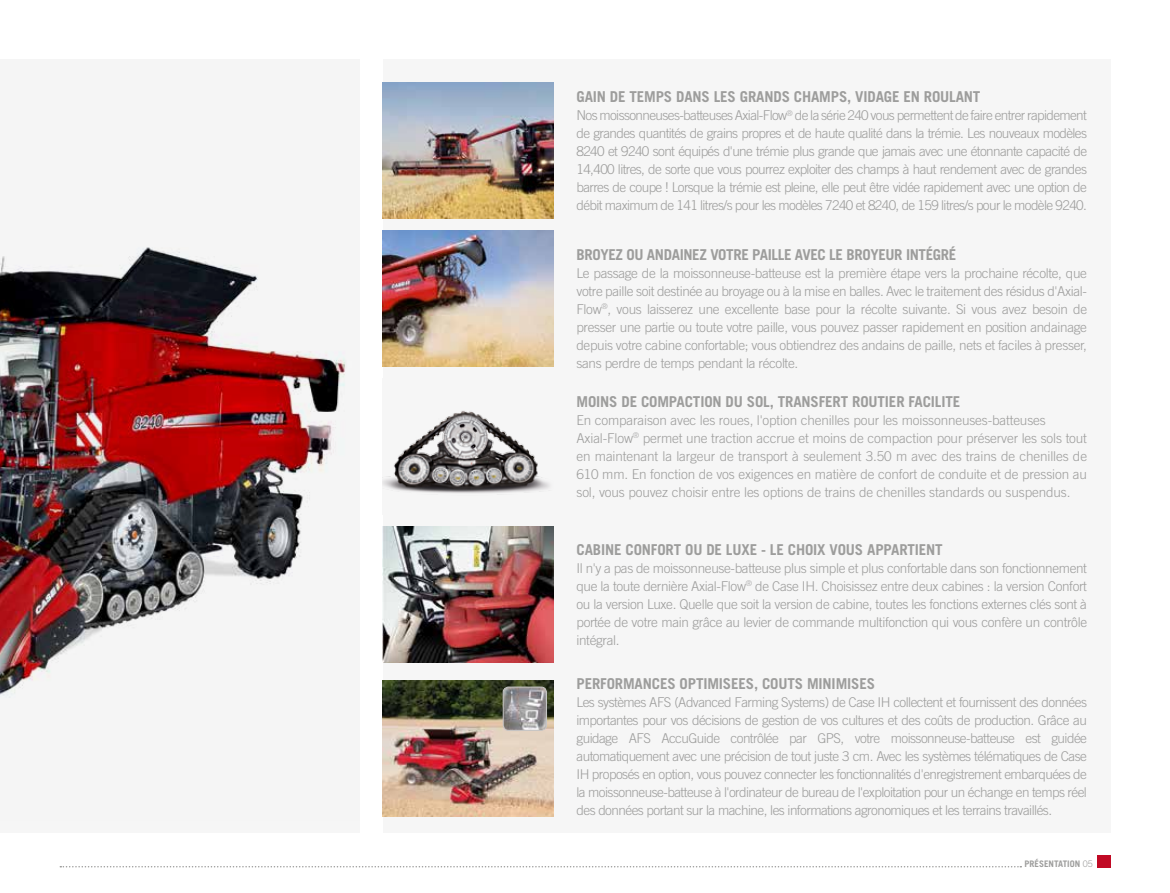
<style>
.page{position:relative;width:1170px;height:893px;background:#fff}
.page>*{position:absolute;margin:0;border:0;box-sizing:border-box;transform-origin:0 0}
.t1{font:700 15px "Trade Gothic LT Std";letter-spacing:-.01em;color:#9d9d9c}
.t2{font:300 13.5px/18px "Trade Gothic LT Std";letter-spacing:-.01em;color:#9d9d9c;text-align:justify}
.t3{font:700 9px "Trade Gothic LT Std";color:#9d9d9c}
.s1{font-weight:300}
</style>
<div class="page">
<div style="left:383px;top:60px;width:727px;height:773px;background:#f6f6f6"></div>
<img style="left:0;top:246px;width:347px;height:453px">
<div style="left:1096px;top:855px;width:14px;height:12px;background:#c10a25"></div>
<svg style="left:60px;top:866px;width:961px;height:1px"></svg>
<img style="left:383px;top:83px;width:170px;height:136px">
<img style="left:383px;top:526px;width:170px;height:136px">
<img style="left:383px;top:231px;width:170px;height:136px">
<img style="left:383px;top:410px;width:167px;height:83px">
<img style="left:383px;top:680px;width:170px;height:136px">
<img style="left:503px;top:687px;width:43px;height:43px">
<div style="left:503px;top:687px;width:44px;height:44px;border:1px solid #c6c6c6;border-radius:5px"></div>
<p class="t1" style="left:576px;top:88px;width:405px">GAIN DE TEMPS DANS LES GRANDS CHAMPS, VIDAGE EN ROULANT</p>
<p class="t2" style="left:576px;top:106px;width:512px">Nos moissonneuses-batteuses Axial-Flow<sup>®</sup> de la série 240 vous permettent de faire entrer rapidement de grandes quantités de grains propres et de haute qualité dans la trémie. Les nouveaux modèles 8240 et 9240 sont équipés d'une trémie plus grande que jamais avec une étonnante capacité de 14,400 litres, de sorte que vous pourrez exploiter des champs à haut rendement avec de grandes barres de coupe ! Lorsque la trémie est pleine, elle peut être vidée rapidement avec une option de débit maximum de 141 litres/s pour les modèles 7240 et 8240, de 159 litres/s pour le modèle 9240.</p>
<p class="t1" style="left:576px;top:245px;width:381px">BROYEZ OU ANDAINEZ VOTRE PAILLE AVEC LE BROYEUR INTÉGRÉ</p>
<p class="t2" style="left:576px;top:264px;width:512px">Le passage de la moissonneuse-batteuse est la première étape vers la prochaine récolte, que votre paille soit destinée au broyage ou à la mise en balles. Avec le traitement des résidus d'Axial-Flow<sup>®</sup>, vous laisserez une excellente base pour la récolte suivante. Si vous avez besoin de presser une partie ou toute votre paille, vous pouvez passer rapidement en position andainage depuis votre cabine confortable; vous obtiendrez des andains de paille, nets et faciles à presser, sans perdre de temps pendant la récolte.</p>
<p class="t1" style="left:576px;top:392px;width:385px">MOINS DE COMPACTION DU SOL, TRANSFERT ROUTIER FACILITE</p>
<p class="t2" style="left:576px;top:411px;width:512px;text-align:left">En comparaison avec les roues, l'option chenilles pour les moissonneuses-batteuses Axial-Flow<sup>®</sup> permet une traction accrue et moins de compaction pour préserver les sols tout en maintenant la largeur de transport à seulement 3.50 m avec des trains de chenilles de 610 mm. En fonction de vos exigences en matière de confort de conduite et de pression au sol, vous pouvez choisir entre les options de trains de chenilles standards ou suspendus.</p>
<p class="t1" style="left:576px;top:540px;width:368px">CABINE CONFORT OU DE LUXE - LE CHOIX VOUS APPARTIENT</p>
<p class="t2" style="left:576px;top:559px;width:512px">Il n'y a pas de moissonneuse-batteuse plus simple et plus confortable dans son fonctionnement que la toute dernière Axial-Flow<sup>®</sup> de Case IH. Choisissez entre deux cabines : la version Confort ou la version Luxe. Quelle que soit la version de cabine, toutes les fonctions externes clés sont à portée de votre main grâce au levier de commande multifonction qui vous confère un contrôle intégral.</p>
<p class="t1" style="left:576px;top:675px;width:300px">PERFORMANCES OPTIMISEES, COUTS MINIMISES</p>
<p class="t2" style="left:576px;top:693px;width:512px">Les systèmes AFS (Advanced Farming Systems) de Case IH collectent et fournissent des données importantes pour vos décisions de gestion de vos cultures et des coûts de production. Grâce au guidage AFS AccuGuide contrôlée par GPS, votre moissonneuse-batteuse est guidée automatiquement avec une précision de tout juste 3 cm. Avec les systèmes télématiques de Case IH proposés en option, vous pouvez connecter les fonctionnalités d'enregistrement embarquées de la moissonneuse-batteuse à l'ordinateur de bureau de l'exploitation pour un échange en temps réel des données portant sur la machine, les informations agronomiques et les terrains travaillés.</p>
<p class="t3" style="left:1024px;top:859px;width:70px">PRÉSENTATION <span class="s1">05</span></p>
</div>
